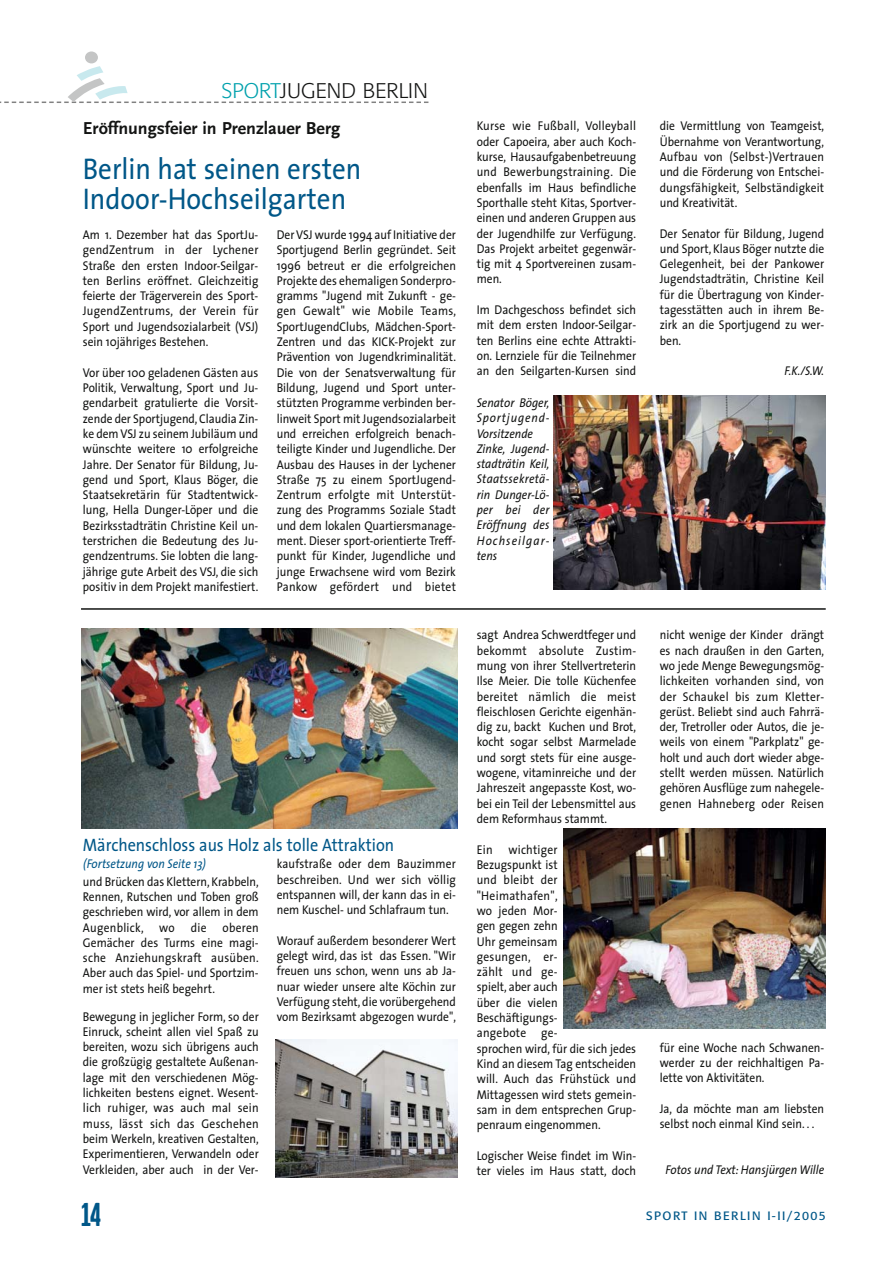
<style>
.page{position:relative;width:894px;height:1264px;background:#fff}
.page>*{position:absolute;margin:0;border:0;box-sizing:border-box;transform-origin:0 0}
.t1{font:700 33px "Garage Gothic";color:#005788}
.t2{font:30px/30px "The Sans";color:#005788;scale:.9 1}
.t3{font:300 21px "Formata";color:#131413}
.t4{font:18px "The Sans";color:#005788;scale:.9 1}
.t5{font:700 18px "Scala Sans";color:#131413}
.t6{font:12.75px/15.3px "The Sans";color:#131413;text-align:justify;scale:.9 1}
.t7{font:italic 12.75px/15.3px "The Sans";color:#131413;scale:.9 1}
.t8{font:italic 12.75px "The Sans";color:#005788;scale:.9 1}
.t9{font:12px "Formata";letter-spacing:.115em;color:#005788}
.s1{color:#00a1ad}
</style>
<div class="page">
<div style="left:85px;top:51px;width:13px;height:12px;background:#c4c5c5;border-radius:50%"></div>
<svg style="left:0;top:66px;width:428px;height:37px"></svg>
<img style="left:553px;top:395px;width:272px;height:194px">
<img style="left:275px;top:1039px;width:182px;height:138px">
<img style="left:81px;top:628px;width:376px;height:200px">
<img style="left:563px;top:828px;width:262px;height:200px">
<hr style="left:81px;top:608px;width:744px;height:1px;background:#131413">
<h3 class="t3" style="left:221px;top:81px;width:208px"><span class="s1">SPORT</span>JUGEND BERLIN</h3>
<h3 class="t5" style="left:83px;top:121px;width:259px">Eröffnungsfeier in Prenzlauer Berg</h3>
<h2 class="t2" style="left:83px;top:157px;width:311px">Berlin hat seinen ersten<br>Indoor-Hochseilgarten</h2>
<p class="t6" style="left:83px;top:228px;width:196px">Am 1. Dezember hat das SportJu&shy;gendZentrum in der Lychener Straße den ersten Indoor-Seilgar&shy;ten Berlins eröffnet. Gleichzeitig feierte der Trägerverein des Sport-JugendZentrums, der Verein für Sport und Jugendsozialarbeit (VSJ) sein 10jähriges Bestehen.</p>
<p class="t6" style="left:83px;top:366px;width:196px">Vor über 100 geladenen Gästen aus Politik, Verwaltung, Sport und Ju&shy;gendarbeit gratulierte die Vorsit&shy;zende der Sportjugend, Claudia Zin&shy;ke dem VSJ zu seinem Jubiläum und wünschte weitere 10 erfolgreiche Jahre. Der Senator für Bildung, Ju&shy;gend und Sport, Klaus Böger, die Staatsekretärin für Stadtentwick&shy;lung, Hella Dunger-Löper und die Bezirksstadträtin Christine Keil un&shy;terstrichen die Bedeutung des Ju&shy;gendzentrums. Sie lobten die lang&shy;jährige gute Arbeit des VSJ, die sich positiv in dem Projekt manifestiert.</p>
<p class="t6" style="left:277px;top:228px;width:200px">Der VSJ wurde 1994 auf Initiative der Sportjugend Berlin gegründet. Seit 1996 betreut er die erfolgreichen Projekte des ehemaligen Sonderpro&shy;gramms "Jugend mit Zukunft - ge&shy;gen Gewalt" wie Mobile Teams, SportJugendClubs, Mädchen-Sport-Zentren und das KICK-Projekt zur Prävention von Jugendkriminalität.<br>Die von der Senatsverwaltung für Bildung, Jugend und Sport unter&shy;stützten Programme verbinden ber&shy;linweit Sport mit Jugendsozialarbeit und erreichen erfolgreich benach&shy;teiligte Kinder und Jugendliche. Der Ausbau des Hauses in der Lychener Straße 75 zu einem SportJugend-Zentrum erfolgte mit Unterstüt&shy;zung des Programms Soziale Stadt und dem lokalen Quartiersmanage&shy;ment. Dieser sport-orientierte Treff&shy;punkt für Kinder, Jugendliche und junge Erwachsene wird vom Bezirk Pankow gefördert und bietet</p>
<h3 class="t4" style="left:83px;top:837px;width:347px">Märchenschloss aus Holz als tolle Attraktion</h3>
<p class="t8" style="left:83px;top:858px;width:138px">(Fortsetzung von Seite 13)</p>
<p class="t6" style="left:83px;top:874px;width:197px">und Brücken das Klettern, Krabbeln, Rennen, Rutschen und Toben groß geschrieben wird, vor allem in dem Augenblick, wo</p>
<p class="t6" style="left:83px;top:920px;width:197px;text-indent:140px">oberen Gemächer des Turms eine magi&shy;sche Anziehungskraft ausüben.<br>Aber auch das Spiel- und Sportzim&shy;mer ist stets heiß begehrt.</p>
<p class="t6" style="left:83px;top:1009px;width:197px">Bewegung in jeglicher Form, so der Einruck, scheint allen viel Spaß zu bereiten, wozu sich übrigens auch die großzügig gestaltete Außenan&shy;lage mit den verschiedenen Mög&shy;lichkeiten bestens eignet. Wesent&shy;lich ruhiger, was auch mal sein muss, lässt sich das Geschehen beim Werkeln, kreativen Gestalten, Experimentieren, Verwandeln oder Verkleiden, aber auch in der Ver-</p>
<p class="t6" style="left:191px;top:920px;width:19px">die</p>
<h1 class="t1" style="left:81px;top:1202px;width:22px">14</h1>
<p class="t6" style="left:277px;top:857px;width:200px">kaufstraße oder dem Bauzimmer beschreiben. Und wer sich völlig entspannen will, der kann das in ei&shy;nem Kuschel- und Schlafraum tun.</p>
<p class="t6" style="left:277px;top:933px;width:200px">Worauf außerdem besonderer Wert gelegt wird, das ist das Essen. "Wir freuen uns schon, wenn uns ab Ja&shy;nuar wieder unsere alte Köchin zur Verfügung steht, die vorübergehend vom Bezirksamt abgezogen wurde",</p>
<p class="t6" style="left:476px;top:120px;width:178px">Kurse wie Fußball, Volleyball oder Capoeira, aber auch Koch&shy;kurse, Hausaufgabenbetreuung und Bewerbungstraining. Die ebenfalls im Haus befindliche Sporthalle steht Kitas, Sportver&shy;einen und anderen Gruppen aus der Jugendhilfe zur Verfügung.<br>Das Projekt arbeitet gegenwär&shy;tig mit 4 Sportvereinen zusam&shy;men.</p>
<p class="t6" style="left:476px;top:303px;width:178px">Im Dachgeschoss befindet sich mit dem ersten Indoor-Seilgar&shy;ten Berlins eine echte Attrakti&shy;on. Lernziele für die Teilnehmer an den Seilgarten-Kursen sind</p>
<p class="t7" style="left:476px;top:396px;width:82px">Senator Böger,<br>Sportjugend-<br>Vorsitzende<br>Zinke, Jugend&shy;stadträtin Keil,<br>Staatssekretä&shy;rin Dunger-Lö&shy;per bei der<br>Eröffnung des<br>Hochseilgar&shy;tens</p>
<p class="t6" style="left:659px;top:120px;width:184px">die Vermittlung von Teamgeist, Übernahme von Verantwortung, Aufbau von (Selbst-)Vertrauen und die Förderung von Entschei&shy;dungsfähigkeit, Selbständigkeit und Kreativität.</p>
<p class="t6" style="left:659px;top:227px;width:184px">Der Senator für Bildung, Jugend und Sport, Klaus Böger nutzte die Gelegenheit, bei der Pankower Jugendstadträtin, Christine Keil für die Übertragung von Kinder&shy;tagesstätten auch in ihrem Be&shy;zirk an die Sportjugend zu wer&shy;ben.</p>
<p class="t7" style="left:784px;top:364px;width:45px">F.K./S.W.</p>
<p class="t6" style="left:476px;top:628px;width:179px">sagt Andrea Schwerdtfeger und bekommt absolute Zustim&shy;mung von ihrer Stellvertreterin Ilse Meier. Die tolle Küchenfee bereitet nämlich die meist fleischlosen Gerichte eigenhän&shy;dig zu, backt Kuchen und Brot, kocht sogar selbst Marmelade und sorgt stets für eine ausge&shy;wogene, vitaminreiche und der Jahreszeit angepasste Kost, wo&shy;bei ein Teil der Lebensmittel aus dem Reformhaus stammt.</p>
<p class="t6" style="left:476px;top:842px;width:178px;text-align:left">Ein wichtiger<br>Bezugspunkt ist<br>und bleibt der "Heimathafen",<br>wo jeden Mor-<br>gen gegen zehn<br>Uhr gemeinsam<br>gesungen, er-<br>zählt und ge-<br>spielt, aber auch<br>über die vielen<br>Beschäftigungs-<br>angebote ge-<br>sprochen wird, für die sich jedes<br>Kind an diesem Tag entscheiden will. Auch das Frühstück und<br>Mittagessen wird stets gemein&shy;sam in dem entsprechen Grup&shy;penraum eingenommen.</p>
<p class="t6" style="left:476px;top:1148px;width:178px">Logischer Weise findet im Win&shy;ter vieles im Haus statt, doch</p>
<p class="t6" style="left:659px;top:628px;width:184px">nicht wenige der Kinder drängt es nach draußen in den Garten, wo jede Menge Bewegungsmög&shy;lichkeiten vorhanden sind, von der Schaukel bis zum Kletter&shy;gerüst. Beliebt sind auch Fahrrä&shy;der, Tretroller oder Autos, die je&shy;weils von einem "Parkplatz" ge&shy;holt und auch dort wieder abge&shy;stellt werden müssen. Natürlich gehören Ausflüge zum nahegele&shy;genen Hahneberg oder Reisen</p>
<p class="t6" style="left:659px;top:1040px;width:184px">für eine Woche nach Schwanen&shy;werder zu der reichhaltigen Pa&shy;lette von Aktivitäten.</p>
<p class="t6" style="left:659px;top:1101px;width:184px">Ja, da möchte man am liebsten selbst noch einmal Kind sein. . .</p>
<p class="t7" style="left:665px;top:1163px;width:178px">Fotos und Text: Hansjürgen Wille</p>
<p class="t9" style="left:646px;top:1210px;width:181px">SPORT IN BERLIN I-II/2005</p>
</div>
